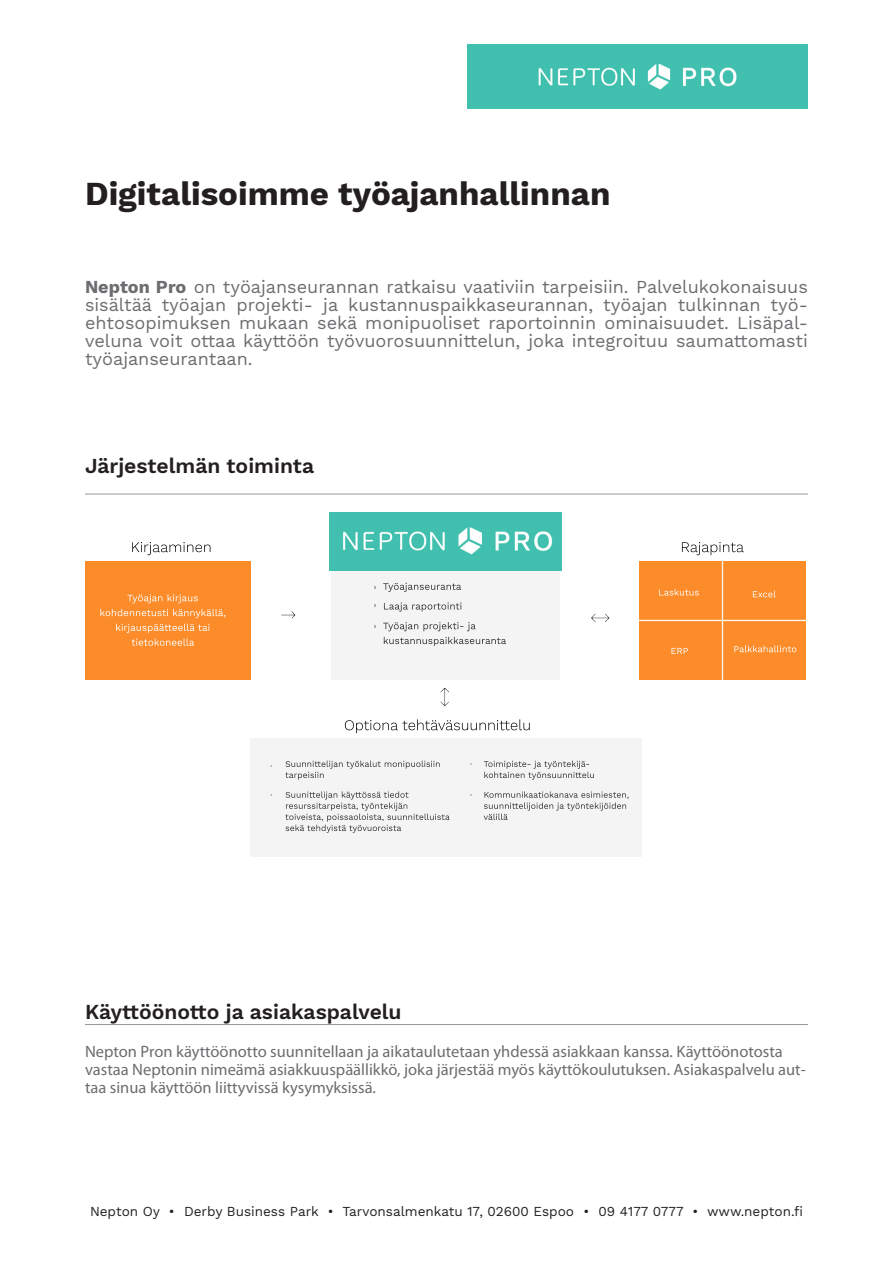
<style>
.page{position:relative;width:893px;height:1263px;background:#fff}
.page>*{position:absolute;margin:0;border:0;box-sizing:border-box;transform-origin:0 0}
.t1{font:700 33px "Work Sans";color:#231f20}
.t2{font:600 21px "Work Sans";color:#231f20}
.t3{font:18px/18px "Work Sans";color:#6c6d70;text-align:justify}
.t4{font:16.5px/18px "Myriad Pro";color:#6c6d70}
.t5{font:13.5px "Work Sans";color:#231f20}
.s1{font-weight:700}
</style>
<div class="page">
<img style="left:468px;top:44px;width:340px;height:64px">
<hr style="left:85px;top:494px;width:723px;height:1px;background:#939598">
<img style="left:85px;top:512px;width:721px;height:345px">
<div style="left:331px;top:571px;width:229px;height:108px;background:#f4f4f4"></div>
<img style="left:85px;top:561px;width:166px;height:118px">
<img style="left:251px;top:738px;width:391px;height:118px">
<img style="left:639px;top:561px;width:167px;height:118px">
<img style="left:271px;top:763px;width:201px;height:33px">
<hr style="left:85px;top:1024px;width:723px;height:1px;background:#939598">
<img style="left:330px;top:512px;width:231px;height:59px">
<p class="t1" style="left:85px;top:175px;width:527px">Digitalisoimme työajanhallinnan</p>
<p class="t3" style="left:85px;top:279px;width:724px"><span class="s1">Nepton Pro</span> on työajanseurannan ratkaisu vaativiin tarpeisiin. Palvelukokonaisuus sisältää työajan projekti- ja kustannuspaikkaseurannan, työajan tulkinnan työ&shy;ehtosopimuksen mukaan sekä monipuoliset raportoinnin ominaisuudet. Lisäpal&shy;veluna voit ottaa käyttöön työvuorosuunnittelun, joka integroituu saumattomasti työajanseurantaan.</p>
<p class="t2" style="left:85px;top:453px;width:231px">Järjestelmän toiminta</p>
<p class="t2" style="left:85px;top:999px;width:318px">Käyttöönotto ja asiakaspalvelu</p>
<p class="t4" style="left:85px;top:1042px;width:722px">Nepton Pron käyttöönotto suunnitellaan ja aikataulutetaan yhdessä asiakkaan kanssa. Käyttöönotosta vastaa Neptonin nimeämä asiakkuuspäällikkö, joka järjestää myös käyttökoulutuksen. Asiakaspalvelu aut&shy;taa sinua käyttöön liittyvissä kysymyksissä.</p>
<p class="t5" style="left:90px;top:1203px;width:714px">Nepton Oy • Derby Business Park • Tarvonsalmenkatu 17, 02600 Espoo • 09 4177 0777 • www.nepton.fi</p>
</div>
